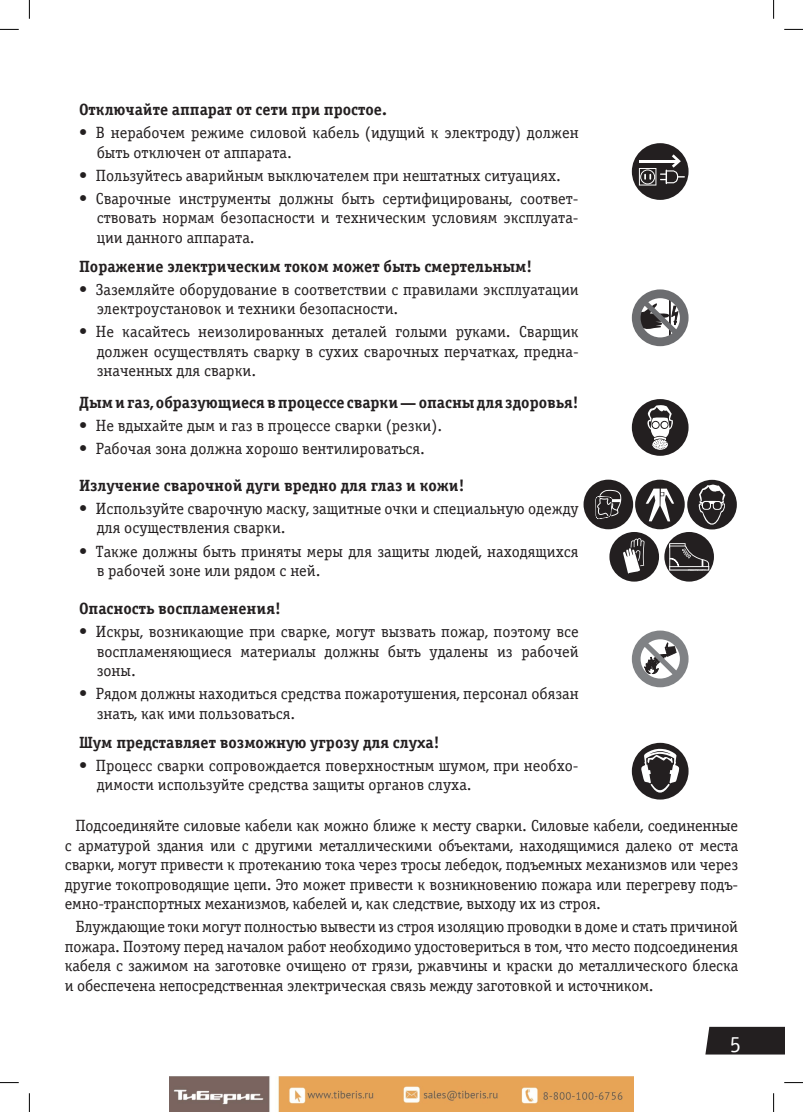
<style>
.page{position:relative;width:803px;height:1112px;background:#fff}
.page>*{position:absolute;margin:0;border:0;box-sizing:border-box;transform-origin:0 0}
.t1{font:22.5px "Officina Serif CTT";color:#fff}
.t2{font:16.25px/19.5px "Officina Serif CTT";color:#231f20}
.t3{font:700 16.25px "Officina Serif CTT";color:#231f20}
</style>
<div class="page">
<svg style="left:705px;top:1026px;width:79px;height:28px;background:#302c2d"></svg>
<div style="left:632px;top:143px;width:56px;height:57px;background:#231f20;border-radius:50%"></div>
<svg style="left:639px;top:154px;width:46px;height:31px"></svg>
<svg style="left:632px;top:289px;width:56px;height:57px"></svg>
<svg style="left:632px;top:399px;width:56px;height:56px"></svg>
<div style="left:583px;top:479px;width:50px;height:50px;background:#231f20;border-radius:50%"></div>
<svg style="left:595px;top:489px;width:26px;height:30px"></svg>
<div style="left:609px;top:532px;width:50px;height:49px;background:#231f20;border-radius:50%"></div>
<svg style="left:623px;top:538px;width:21px;height:35px"></svg>
<div style="left:664px;top:532px;width:50px;height:49px;background:#231f20;border-radius:50%"></div>
<svg style="left:668px;top:538px;width:42px;height:34px"></svg>
<div style="left:635px;top:479px;width:50px;height:50px;background:#231f20;border-radius:50%"></div>
<svg style="left:646px;top:488px;width:28px;height:33px"></svg>
<svg style="left:687px;top:479px;width:50px;height:50px"></svg>
<svg style="left:632px;top:630px;width:56px;height:57px"></svg>
<svg style="left:632px;top:742px;width:56px;height:57px"></svg>
<svg style="left:0;top:29px;width:19px;height:1px"></svg>
<svg style="left:784px;top:29px;width:19px;height:1px"></svg>
<svg style="left:0;top:1082px;width:19px;height:1px"></svg>
<svg style="left:784px;top:1082px;width:19px;height:1px"></svg>
<svg style="left:29px;top:0;width:1px;height:19px"></svg>
<svg style="left:29px;top:1093px;width:1px;height:18px"></svg>
<svg style="left:773px;top:0;width:1px;height:19px"></svg>
<svg style="left:773px;top:1093px;width:1px;height:18px"></svg>
<img style="left:170px;top:1076px;width:463px;height:35px">
<p class="t3" style="left:79px;top:100px;width:309px">Отключайте аппарат от сети при простое.</p>
<p class="t2" style="left:97px;top:123px;width:483px;text-indent:-18px">• В нерабочем режиме силовой кабель (идущий к электроду) должен быть отключен от аппарата.</p>
<p class="t2" style="left:79px;top:166px;width:483px">• Пользуйтесь аварийным выключателем при нештатных ситуациях.</p>
<p class="t2" style="left:97px;top:189px;width:483px;text-align:justify;text-indent:-18px">• Сварочные инструменты должны быть сертифицированы, соответ&shy;ствовать нормам безопасности и техническим условиям эксплуата&shy;ции данного аппарата.</p>
<p class="t3" style="left:79px;top:257px;width:455px">Поражение электрическим током может быть смертельным!</p>
<p class="t2" style="left:97px;top:280px;width:483px;text-indent:-18px">• Заземляйте оборудование в соответствии с правилами эксплуатации электроустановок и техники безопасности.</p>
<p class="t2" style="left:97px;top:322px;width:483px;text-align:justify;text-indent:-18px">• Не касайтесь неизолированных деталей голыми руками. Сварщик должен осуществлять сварку в сухих сварочных перчатках, предна&shy;значенных для сварки.</p>
<p class="t3" style="left:79px;top:393px;width:501px">Дым и газ, образующиеся в процессе сварки — опасны для здоровья!</p>
<p class="t2" style="left:79px;top:415px;width:365px">• Не вдыхайте дым и газ в процессе сварки (резки).</p>
<p class="t2" style="left:79px;top:438px;width:348px">• Рабочая зона должна хорошо вентилироваться.</p>
<p class="t3" style="left:79px;top:476px;width:387px">Излучение сварочной дуги вредно для глаз и кожи!</p>
<p class="t2" style="left:97px;top:499px;width:483px;text-indent:-18px">• Используйте сварочную маску, защитные очки и специальную одежду для осуществления сварки.</p>
<p class="t2" style="left:97px;top:541px;width:483px;text-indent:-18px">• Также должны быть приняты меры для защиты людей, находящихся в рабочей зоне или рядом с ней.</p>
<p class="t3" style="left:79px;top:599px;width:203px">Опасность воспламенения!</p>
<p class="t2" style="left:97px;top:622px;width:483px;text-align:justify;text-indent:-18px">• Искры, возникающие при сварке, могут вызвать пожар, поэтому все воспламеняющиеся материалы должны быть удалены из рабочей зоны.</p>
<p class="t2" style="left:97px;top:684px;width:483px;text-indent:-18px">• Рядом должны находиться средства пожаротушения, персонал обязан знать, как ими пользоваться.</p>
<p class="t3" style="left:79px;top:732px;width:362px">Шум представляет возможную угрозу для слуха!</p>
<p class="t2" style="left:97px;top:755px;width:483px;text-indent:-18px">• Процесс сварки сопровождается поверхностным шумом, при необхо&shy;димости используйте средства защиты органов слуха.</p>
<p class="t2" style="left:65px;top:816px;width:675px;text-align:justify;text-indent:11px">Подсоединяйте силовые кабели как можно ближе к месту сварки. Силовые кабели, соединенные с арматурой здания или с другими металлическими объектами, находящимися далеко от места сварки, могут привести к протеканию тока через тросы лебедок, подъемных механизмов или через другие токопроводящие цепи. Это может привести к возникновению пожара или перегреву подъ&shy;емно-транспортных механизмов, кабелей и, как следствие, выходу их из строя.</p>
<p class="t2" style="left:65px;top:917px;width:675px;text-align:justify;text-indent:11px">Блуждающие токи могут полностью вывести из строя изоляцию проводки в доме и стать причиной пожара. Поэтому перед началом работ необходимо удостовериться в том, что место подсоединения кабеля с зажимом на заготовке очищено от грязи, ржавчины и краски до металлического блеска и обеспечена непосредственная электрическая связь между заготовкой и источником.</p>
<h1 class="t1" style="left:730px;top:1031px;width:13px">5</h1>
</div>
